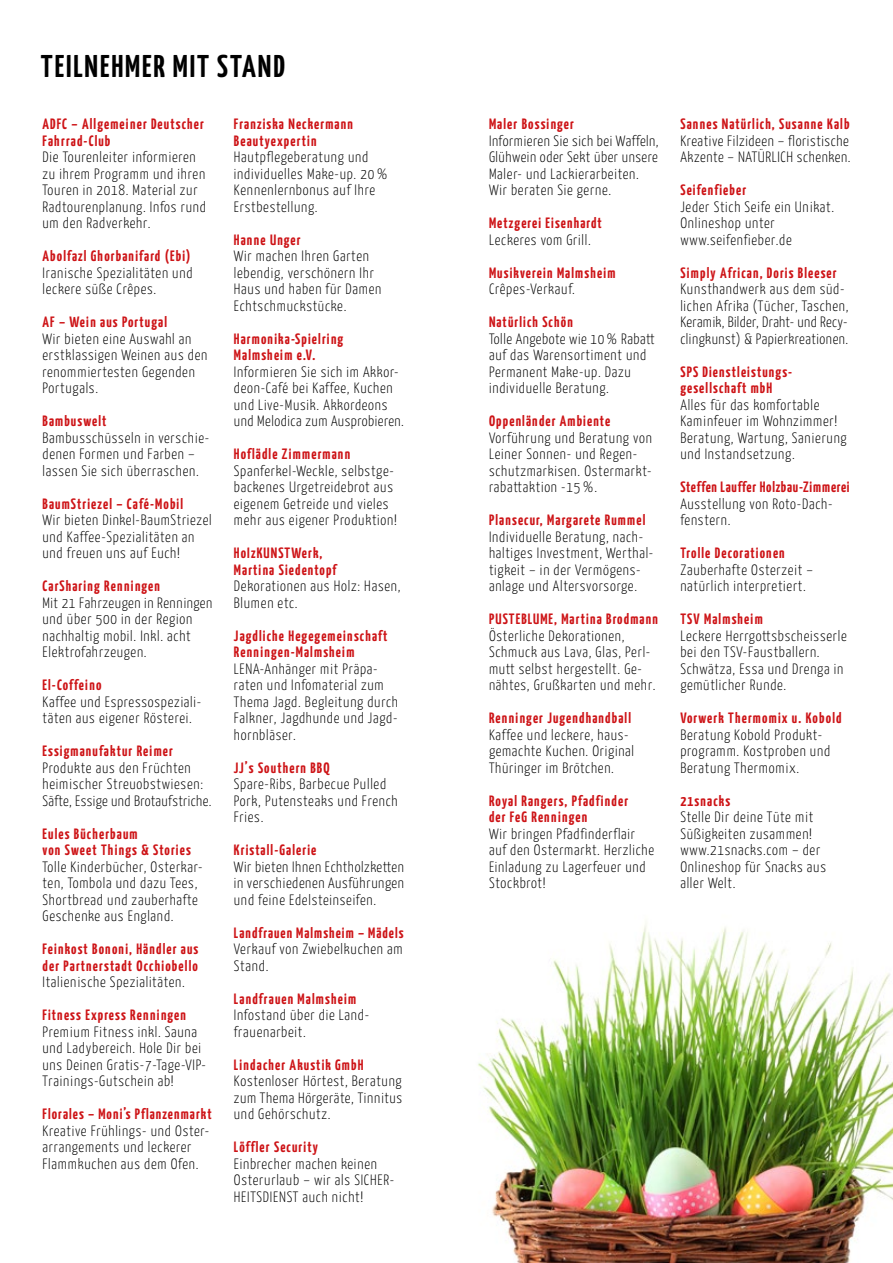
<style>
.page{position:relative;width:893px;height:1263px;background:#fff}
.page>*{position:absolute;margin:0;border:0;box-sizing:border-box;transform-origin:0 0}
.t1{font:700 31.5px "Yanone Kaffeesatz";letter-spacing:.06em;color:#000}
.t2{font:300 15px/16.5px "Yanone Kaffeesatz";letter-spacing:.05em;color:#000}
.t3{font:700 15px/16.5px "Yanone Kaffeesatz";letter-spacing:.075em;color:#cd1316}
.t4{font:700 15px "Yanone Kaffeesatz";letter-spacing:.045em;color:#cd1316}
</style>
<div class="page">
<img style="left:478px;top:927px;width:415px;height:336px">
<div style="left:449px;top:78px;width:249px;height:851px;background:#fff"></div>
<h1 class="t1" style="left:41px;top:47px;width:245px">TEILNEHMER MIT STAND</h1>
<p class="t3" style="left:43px;top:116px;width:163px">ADFC – Allgemeiner Deutscher<br>Fahrrad-Club</p>
<p class="t2" style="left:43px;top:149px;width:165px">Die Tourenleiter informieren zu ihrem Programm und ihren<br>Touren in 2018. Material zur<br>Radtourenplanung. Infos rund um den Radverkehr.</p>
<p class="t3" style="left:43px;top:248px;width:150px">Abolfazl Ghorbanifard (Ebi)</p>
<p class="t2" style="left:43px;top:264px;width:152px">Iranische Spezialitäten und leckere süße Crêpes.</p>
<p class="t3" style="left:43px;top:314px;width:126px">AF – Wein aus Portugal</p>
<p class="t2" style="left:43px;top:330px;width:166px">Wir bieten eine Auswahl an erstklassigen Weinen aus den renommiertesten Gegenden<br>Portugals.</p>
<p class="t3" style="left:43px;top:413px;width:65px">Bambuswelt</p>
<p class="t2" style="left:43px;top:429px;width:168px">Bambusschüsseln in verschie&shy;denen Formen und Farben – lassen Sie sich überraschen.</p>
<p class="t3" style="left:43px;top:495px;width:142px">BaumStriezel – Café-Mobil</p>
<p class="t2" style="left:43px;top:512px;width:171px">Wir bieten Dinkel-BaumStriezel und Kaffee-Spezialitäten an und freuen uns auf Euch!</p>
<p class="t3" style="left:43px;top:578px;width:119px">CarSharing Renningen</p>
<p class="t2" style="left:43px;top:594px;width:171px">Mit 21 Fahrzeugen in Renningen und über 500 in der Region nachhaltig mobil. Inkl. acht<br>Elektrofahrzeugen.</p>
<p class="t3" style="left:43px;top:677px;width:60px">El-Coffeino</p>
<p class="t2" style="left:43px;top:693px;width:160px">Kaffee und Espressospeziali&shy;täten aus eigener Rösterei.</p>
<p class="t3" style="left:43px;top:743px;width:132px">Essigmanufaktur Reimer</p>
<p class="t2" style="left:43px;top:759px;width:170px">Produkte aus den Früchten heimischer Streuobstwiesen:<br>Säfte, Essige und Brotaufstriche.</p>
<p class="t3" style="left:43px;top:825px;width:150px">Eules Bücherbaum<br>von Sweet Things &amp; Stories</p>
<p class="t2" style="left:43px;top:858px;width:162px">Tolle Kinderbücher, Osterkar&shy;ten, Tombola und dazu Tees,<br>Shortbread und zauberhafte<br>Geschenke aus England.</p>
<p class="t3" style="left:43px;top:941px;width:157px">Feinkost Bononi, Händler aus der Partnerstadt Occhiobello</p>
<p class="t2" style="left:43px;top:974px;width:144px">Italienische Spezialitäten.</p>
<p class="t3" style="left:43px;top:1007px;width:145px">Fitness Express Renningen</p>
<p class="t2" style="left:43px;top:1023px;width:165px">Premium Fitness inkl. Sauna und Ladybereich. Hole Dir bei uns Deinen Gratis-7-Tage-VIP-<br>Trainings-Gutschein ab!</p>
<p class="t3" style="left:43px;top:1106px;width:171px">Florales – Moni’s Pflanzenmarkt</p>
<p class="t2" style="left:43px;top:1122px;width:168px">Kreative Frühlings- und Oster&shy;arrangements und leckerer<br>Flammkuchen aus dem Ofen.</p>
<p class="t3" style="left:234px;top:116px;width:121px">Franziska Neckermann<br>Beautyexpertin</p>
<p class="t2" style="left:234px;top:149px;width:155px">Hautpflegeberatung und individuelles Make-up. 20 %<br>Kennenlernbonus auf Ihre<br>Erstbestellung.</p>
<p class="t3" style="left:234px;top:231px;width:68px">Hanne Unger</p>
<p class="t2" style="left:234px;top:248px;width:149px">Wir machen Ihren Garten lebendig, verschönern Ihr<br>Haus und haben für Damen<br>Echtschmuckstücke.</p>
<p class="t3" style="left:234px;top:330px;width:111px">Harmonika-Spielring<br>Malmsheim e.V.</p>
<p class="t2" style="left:234px;top:363px;width:172px">Informieren Sie sich im Akkor&shy;deon-Café bei Kaffee, Kuchen und Live-Musik. Akkordeons und Melodica zum Ausprobieren.</p>
<p class="t3" style="left:234px;top:446px;width:118px">Hoflädle Zimmermann</p>
<p class="t2" style="left:234px;top:462px;width:164px">Spanferkel-Weckle, selbstge&shy;backenes Urgetreidebrot aus eigenem Getreide und vieles mehr aus eigener Produktion!</p>
<p class="t3" style="left:234px;top:545px;width:104px">HoIzKUNSTWerk,<br>Martina Siedentopf</p>
<p class="t2" style="left:234px;top:578px;width:168px">Dekorationen aus Holz: Hasen,<br>Blumen etc.</p>
<p class="t3" style="left:234px;top:627px;width:155px">Jagdliche Hegegemeinschaft<br>Renningen-Malmsheim</p>
<p class="t2" style="left:234px;top:660px;width:166px">LENA-Anhänger mit Präpa&shy;raten und Infomaterial zum<br>Thema Jagd. Begleitung durch<br>Falkner, Jagdhunde und Jagd&shy;hornbläser.</p>
<p class="t3" style="left:234px;top:759px;width:97px">JJ’s Southern BBQ</p>
<p class="t2" style="left:234px;top:776px;width:165px">Spare-Ribs, Barbecue Pulled<br>Pork, Putensteaks und French<br>Fries.</p>
<p class="t3" style="left:234px;top:842px;width:84px">Kristall-Galerie</p>
<p class="t2" style="left:234px;top:858px;width:172px;text-align:justify">Wir bieten Ihnen Echtholzketten in verschiedenen Ausführungen und feine Edelsteinseifen.</p>
<p class="t3" style="left:234px;top:924px;width:171px">Landfrauen Malmsheim – Mädels</p>
<p class="t2" style="left:234px;top:941px;width:170px">Verkauf von Zwiebelkuchen am<br>Stand.</p>
<p class="t3" style="left:234px;top:990px;width:124px">Landfrauen Malmsheim</p>
<p class="t2" style="left:234px;top:1007px;width:137px">Infostand über die Land&shy;frauenarbeit.</p>
<p class="t3" style="left:234px;top:1056px;width:131px">Lindacher Akustik GmbH</p>
<p class="t2" style="left:234px;top:1073px;width:170px;text-align:justify">Kostenloser Hörtest, Beratung zum Thema Hörgeräte, Tinnitus und Gehörschutz.</p>
<p class="t3" style="left:234px;top:1139px;width:85px">Löffler Security</p>
<p class="t2" style="left:234px;top:1155px;width:162px">Einbrecher machen keinen<br>Osterurlaub – wir als SICHER-<br>HEITSDIENST auch nicht!</p>
<p class="t3" style="left:489px;top:116px;width:86px">Maler Bossinger</p>
<p class="t2" style="left:489px;top:132px;width:171px">Informieren Sie sich bei Waffeln,<br>Glühwein oder Sekt über unsere<br>Maler- und Lackierarbeiten.<br>Wir beraten Sie gerne.</p>
<p class="t3" style="left:489px;top:215px;width:114px">Metzgerei Eisenhardt</p>
<p class="t2" style="left:489px;top:231px;width:103px">Leckeres vom Grill.</p>
<p class="t3" style="left:489px;top:264px;width:128px">Musikverein Malmsheim</p>
<p class="t2" style="left:489px;top:281px;width:87px">Crêpes-Verkauf.</p>
<p class="t3" style="left:489px;top:314px;width:85px">Natürlich Schön</p>
<p class="t2" style="left:489px;top:330px;width:167px">Tolle Angebote wie 10 % Rabatt auf das Warensortiment und<br>Permanent Make-up. Dazu individuelle Beratung.</p>
<p class="t3" style="left:489px;top:413px;width:123px">Oppenländer Ambiente</p>
<p class="t2" style="left:489px;top:429px;width:164px">Vorführung und Beratung von<br>Leiner Sonnen- und Regen&shy;schutzmarkisen. Ostermarkt&shy;rabattaktion -15 %.</p>
<p class="t3" style="left:489px;top:512px;width:158px">Plansecur, Margarete Rummel</p>
<p class="t2" style="left:489px;top:528px;width:166px">Individuelle Beratung, nach&shy;haltiges Investment, Werthal&shy;tigkeit – in der Vermögens&shy;anlage und Altersvorsorge.</p>
<p class="t3" style="left:489px;top:611px;width:170px">PUSTEBLUME, Martina Brodmann</p>
<p class="t2" style="left:489px;top:627px;width:168px">Österliche Dekorationen,<br>Schmuck aus Lava, Glas, Perl&shy;mutt selbst hergestellt. Ge&shy;nähtes, Grußkarten und mehr.</p>
<p class="t3" style="left:489px;top:710px;width:144px">Renninger Jugendhandball</p>
<p class="t2" style="left:489px;top:726px;width:147px">Kaffee und leckere, haus&shy;gemachte Kuchen. Original<br>Thüringer im Brötchen.</p>
<p class="t3" style="left:489px;top:792px;width:141px">Royal Rangers, Pfadfinder der FeG Renningen</p>
<p class="t2" style="left:489px;top:825px;width:167px">Wir bringen Pfadfinderflair auf den Ostermarkt. Herzliche<br>Einladung zu Lagerfeuer und<br>Stockbrot!</p>
<p class="t3" style="left:680px;top:116px;width:171px">Sannes Natürlich, Susanne Kalb</p>
<p class="t2" style="left:680px;top:132px;width:172px">Kreative Filzideen – floristische<br>Akzente – NATÜRLICH schenken.</p>
<p class="t3" style="left:680px;top:182px;width:67px">Seifenfieber</p>
<p class="t2" style="left:680px;top:198px;width:155px">Jeder Stich Seife ein Unikat.<br>Onlineshop unter www.seifenfieber.de</p>
<p class="t3" style="left:680px;top:264px;width:158px">Simply African, Doris Bleeser</p>
<p class="t2" style="left:680px;top:281px;width:170px">Kunsthandwerk aus dem süd&shy;lichen Afrika (Tücher, Taschen,<br>Keramik, Bilder, Draht- und Recy&shy;clingkunst) &amp; Papierkreationen.</p>
<p class="t3" style="left:680px;top:363px;width:113px">SPS Dienstleistungs&shy;gesellschaft mbH</p>
<p class="t2" style="left:680px;top:396px;width:168px">Alles für das komfortable<br>Kaminfeuer im Wohnzimmer!<br>Beratung, Wartung, Sanierung und Instandsetzung.</p>
<p class="t4" style="left:680px;top:478px;width:171px">Steffen Lauffer Holzbau-Zimmerei</p>
<p class="t2" style="left:680px;top:495px;width:154px">Ausstellung von Roto-Dach&shy;fenstern.</p>
<p class="t3" style="left:680px;top:545px;width:106px">Trolle Decorationen</p>
<p class="t2" style="left:680px;top:561px;width:134px">Zauberhafte Osterzeit – natürlich interpretiert.</p>
<p class="t3" style="left:680px;top:611px;width:84px">TSV Malmsheim</p>
<p class="t2" style="left:680px;top:627px;width:168px">Leckere Herrgottsbscheisserle bei den TSV-Faustballern.<br>Schwätza, Essa und Drenga in gemütlicher Runde.</p>
<p class="t3" style="left:680px;top:710px;width:163px">Vorwerk Thermomix u. Kobold</p>
<p class="t2" style="left:680px;top:726px;width:151px">Beratung Kobold Produkt&shy;programm. Kostproben und<br>Beratung Thermomix.</p>
<p class="t3" style="left:680px;top:792px;width:51px">21snacks</p>
<p class="t2" style="left:680px;top:809px;width:147px">Stelle Dir deine Tüte mit<br>Süßigkeiten zusammen! www.21snacks.com – der<br>Onlineshop für Snacks aus aller Welt.</p>
</div>
